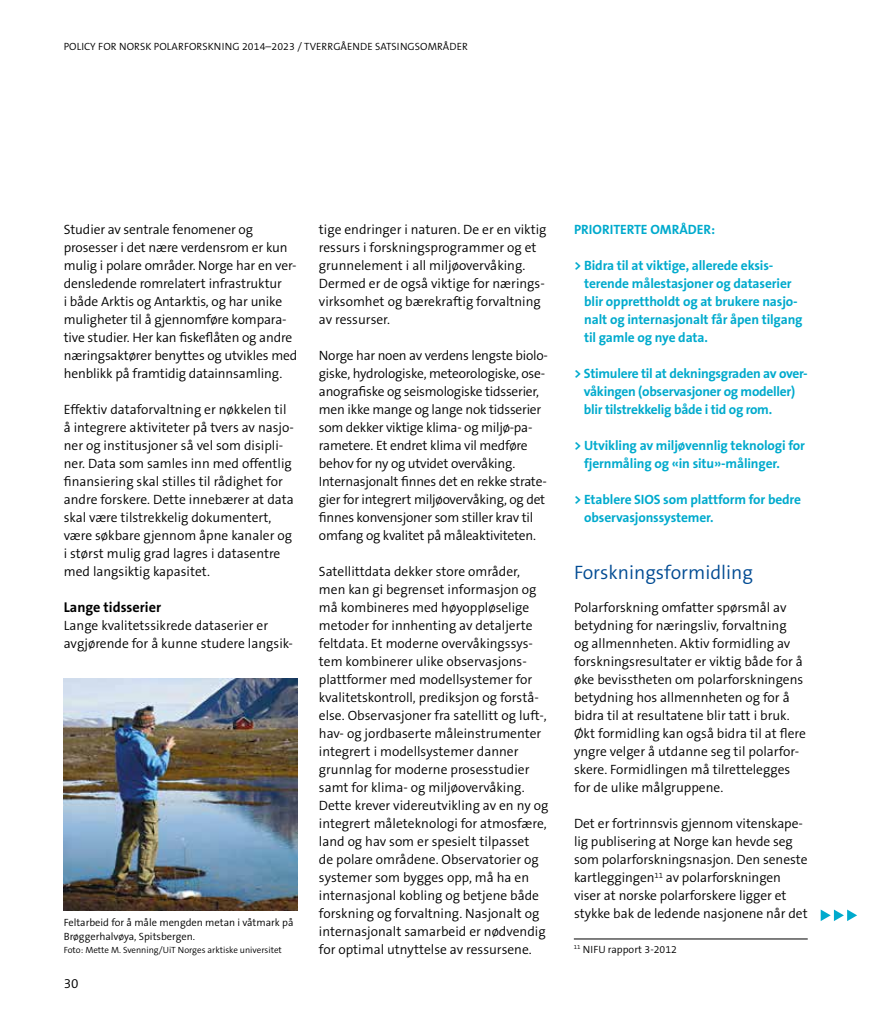
<style>
.page{position:relative;width:893px;height:1021px;background:#fff}
.page>*{position:absolute;margin:0;border:0;box-sizing:border-box;transform-origin:0 0}
.t1{font:300 19.5px "The Sans B4";color:#004b93}
.t2{font:700 14.25px "The Sans B7";color:#000}
.t3{font:300 13.5px/18px "The Sans B4";color:#000}
.t4{font:700 13.5px/18px "The Sans B7";letter-spacing:-.01em;color:#00aacd}
.t5{font:300 10.5px/13.5px "The Sans B4";color:#000}
.t6{font:300 9px "The Sans B4";color:#000}
</style>
<div class="page">
<img style="left:64px;top:678px;width:234px;height:232px">
<svg style="left:821px;top:909px;width:36px;height:12px"></svg>
<hr style="left:574px;top:938px;width:234px;height:1px;background:#000">
<p class="t5" style="left:64px;top:40px;width:406px">POLICY FOR NORSK POLARFORSKNING 2014–2023 / TVERRGÅENDE SATSINGSOMRÅDER</p>
<p class="t4" style="left:574px;top:221px;width:143px">PRIORITERTE OMRÅDER:</p>
<p class="t4" style="left:584px;top:257px;width:220px;text-indent:-10px">&gt; Bidra til at viktige, allerede eksis&shy;terende målestasjoner og dataserier blir opprettholdt og at brukere nasjo&shy;nalt og internasjonalt får åpen tilgang til gamle og nye data.</p>
<p class="t4" style="left:584px;top:365px;width:225px;text-indent:-10px">&gt; Stimulere til at dekningsgraden av over&shy;våkingen (observasjoner og modeller) blir tilstrekkelig både i tid og rom.</p>
<p class="t4" style="left:584px;top:437px;width:222px;text-indent:-10px">&gt; Utvikling av miljøvennlig teknologi for fjernmåling og «in situ»-målinger.</p>
<p class="t4" style="left:584px;top:491px;width:218px;text-indent:-10px">&gt; Etablere SIOS som plattform for bedre observasjonssystemer.</p>
<h1 class="t1" style="left:574px;top:562px;width:180px">Forskningsformidling</h1>
<p class="t3" style="left:574px;top:599px;width:233px">Polarforskning omfatter spørsmål av betydning for næringsliv, forvaltning<br>og allmennheten. Aktiv formidling av forskningsresultater er viktig både for å øke bevisstheten om polarforskningens betydning hos allmennheten og for å bidra til at resultatene blir tatt i bruk.<br>Økt formidling kan også bidra til at flere yngre velger å utdanne seg til polarfor&shy;skere. Formidlingen må tilrettelegges for de ulike målgruppene.</p>
<p class="t3" style="left:574px;top:815px;width:235px">Det er fortrinnsvis gjennom vitenskape&shy;lig publisering at Norge kan hevde seg som polarforskningsnasjon. Den seneste kartleggingen<sup>11</sup> av polarforskningen viser at norske polarforskere ligger et stykke bak de ledende nasjonene når det</p>
<p class="t3" style="left:64px;top:221px;width:235px">Studier av sentrale fenomener og prosesser i det nære verdensrom er kun mulig i polare områder. Norge har en ver&shy;densledende romrelatert infrastruktur<br>i både Arktis og Antarktis, og har unike muligheter til å gjennomføre kompara&shy;tive studier. Her kan fiskeflåten og andre næringsaktører benyttes og utvikles med henblikk på framtidig datainnsamling.</p>
<p class="t3" style="left:64px;top:401px;width:232px">Effektiv dataforvaltning er nøkkelen til å integrere aktiviteter på tvers av nasjo&shy;ner og institusjoner så vel som disipli&shy;ner. Data som samles inn med offentlig finansiering skal stilles til rådighet for andre forskere. Dette innebærer at data skal være tilstrekkelig dokumentert, være søkbare gjennom åpne kanaler og i størst mulig grad lagres i datasentre med langsiktig kapasitet.</p>
<p class="t2" style="left:64px;top:600px;width:99px">Lange tidsserier</p>
<p class="t3" style="left:64px;top:617px;width:231px">Lange kvalitetssikrede dataserier er avgjørende for å kunne studere langsik-</p>
<p class="t3" style="left:319px;top:221px;width:229px">tige endringer i naturen. De er en viktig ressurs i forskningsprogrammer og et grunnelement i all miljøovervåking.<br>Dermed er de også viktige for nærings&shy;virksomhet og bærekraftig forvaltning av ressurser.</p>
<p class="t3" style="left:319px;top:347px;width:230px">Norge har noen av verdens lengste biolo&shy;giske, hydrologiske, meteorologiske, ose&shy;anografiske og seismologiske tidsserier, men ikke mange og lange nok tidsserier som dekker viktige klima- og miljø-pa&shy;rametere. Et endret klima vil medføre behov for ny og utvidet overvåking.<br>Internasjonalt finnes det en rekke strate&shy;gier for integrert miljøovervåking, og det finnes konvensjoner som stiller krav til omfang og kvalitet på måleaktiviteten.</p>
<p class="t3" style="left:319px;top:563px;width:231px">Satellittdata dekker store områder, men kan gi begrenset informasjon og må kombineres med høyoppløselige metoder for innhenting av detaljerte feltdata. Et moderne overvåkingssys&shy;tem kombinerer ulike observasjons&shy;plattformer med modellsystemer for kvalitetskontroll, prediksjon og forstå&shy;else. Observasjoner fra satellitt og luft-, hav- og jordbaserte måleinstrumenter integrert i modellsystemer danner grunnlag for moderne prosesstudier samt for klima- og miljøovervåking.<br>Dette krever videreutvikling av en ny og integrert måleteknologi for atmosfære, land og hav som er spesielt tilpasset<br>de polare områdene. Observatorier og systemer som bygges opp, må ha en internasjonal kobling og betjene både forskning og forvaltning. Nasjonalt og internasjonalt samarbeid er nødvendig for optimal utnyttelse av ressursene.</p>
<p class="t5" style="left:64px;top:916px;width:231px">Feltarbeid for å måle mengden metan i våtmark på<br>Brøggerhalvøya, Spitsbergen.</p>
<p class="t6" style="left:64px;top:945px;width:220px">Foto: Mette M. Svenning/UiT Norges arktiske universitet</p>
<p class="t5" style="left:574px;top:942px;width:105px"><sup>11</sup> NIFU rapport 3-2012</p>
<p class="t3" style="left:64px;top:975px;width:16px">30</p>
</div>
